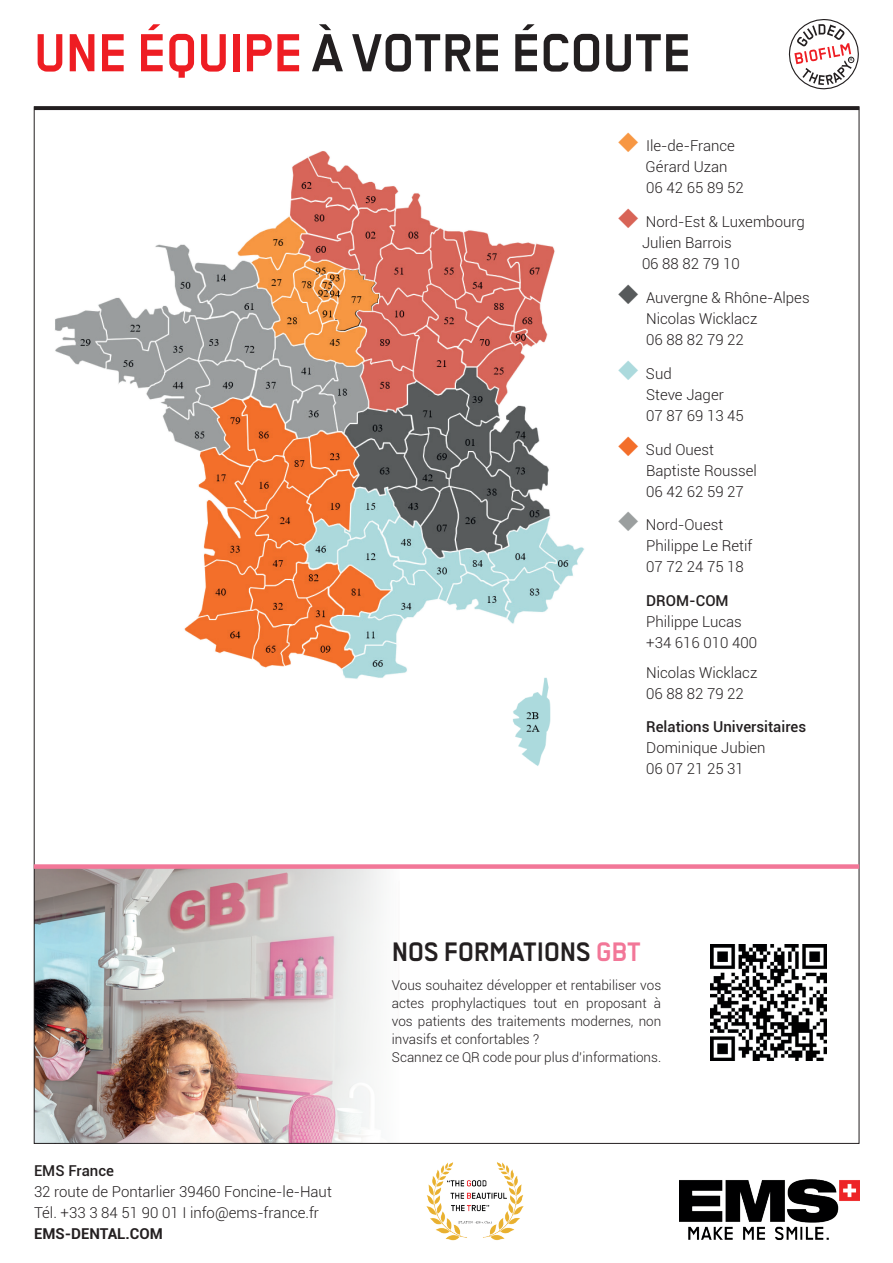
<style>
.page{position:relative;width:893px;height:1263px;background:#fff}
.page>*{position:absolute;margin:0;border:0;box-sizing:border-box;transform-origin:0 0}
.t1{font:700 60px "Transbold Neue Euro";letter-spacing:.01em;color:#231f20}
.t2{font:700 30px "Transbold Neue Euro";letter-spacing:.01em;color:#231f20}
.t3{font:300 15px/21px "Roboto";color:#231f20}
.t4{font:500 15px "Roboto";color:#231f20}
.t5{font:700 15px "Roboto";color:#231f20}
.t6{font:300 13.5px/18px "Roboto";color:#231f20}
.t7{font:4.35px "Arial";color:#231f20}
.s1{color:#ee1d23}
.s2{color:#f79743}
.s3{color:#d86457}
.s4{color:#575a5b}
.s5{color:#acdadd}
.s6{color:#f36e2a}
.s7{color:#9b9f9f}
.s8{color:#f27798}
</style>
<div class="page">
<img style="left:36px;top:869px;width:346px;height:272px">
<svg style="left:34px;top:106px;width:825px;height:4px;background:#292526"></svg>
<img style="left:55px;top:151px;width:529px;height:528px">
<img style="left:485px;top:654px;width:66px;height:112px">
<div style="left:36px;top:864px;width:821px;height:5px;background:#f27798"></div>
<img style="left:679px;top:1179px;width:180px;height:61px">
<svg style="left:789px;top:19px;width:70px;height:70px"></svg>
<img style="left:426px;top:1162px;width:98px;height:79px">
<img style="left:710px;top:944px;width:117px;height:117px">
<h1 class="t1" style="left:34px;top:20px;width:658px"><span class="s1">UNE ÉQUIPE</span> À VOTRE ÉCOUTE</h1>
<p class="t3" style="left:646px;top:135px;width:100px;text-indent:-29px"><span class="s2">◆</span> Ile-de-France<br>Gérard Uzan<br>06 42 65 89 52</p>
<p class="t3" style="left:642px;top:211px;width:164px;text-indent:-26px"><span class="s3">◆</span> Nord-Est &amp; Luxembourg<br>Julien Barrois<br>06 88 82 79 10</p>
<p class="t3" style="left:646px;top:287px;width:165px;text-indent:-30px"><span class="s4">◆</span> Auvergne &amp; Rhône-Alpes<br>Nicolas Wicklacz<br>06 88 82 79 22</p>
<p class="t3" style="left:646px;top:362px;width:99px;text-indent:-30px"><span class="s5">◆</span> Sud<br>Steve Jager<br>07 87 69 13 45</p>
<p class="t3" style="left:646px;top:438px;width:112px;text-indent:-30px"><span class="s6">◆</span> Sud Ouest<br>Baptiste Roussel<br>06 42 62 59 27</p>
<p class="t3" style="left:646px;top:514px;width:108px;text-indent:-30px"><span class="s7">◆</span> Nord-Ouest<br>Philippe Le Retif<br>07 72 24 75 18</p>
<p class="t4" style="left:646px;top:590px;width:84px">DROM-COM</p>
<p class="t3" style="left:646px;top:611px;width:112px">Philippe Lucas +34 616 010 400</p>
<p class="t3" style="left:646px;top:661px;width:113px">Nicolas Wicklacz<br>06 88 82 79 22</p>
<p class="t4" style="left:646px;top:716px;width:161px">Relations Universitaires</p>
<p class="t3" style="left:646px;top:737px;width:121px">Dominique Jubien<br>06 07 21 25 31</p>
<p class="t7" style="left:849px;top:57px;width:5px">R</p>
<p class="t4" style="left:34px;top:1160px;width:81px">EMS France</p>
<p class="t3" style="left:34px;top:1181px;width:299px">32 route de Pontarlier 39460 Foncine-le-Haut<br>Tél. +33 3 84 51 90 01 Ι info@ems-france.fr</p>
<p class="t5" style="left:34px;top:1223px;width:130px">EMS-DENTAL.COM</p>
<h2 class="t2" style="left:392px;top:935px;width:250px">NOS FORMATIONS <span class="s8">GBT</span></h2>
<p class="t6" style="left:392px;top:975px;width:271px">Vous souhaitez développer et rentabiliser vos actes prophylactiques tout en proposant à vos patients des traitements modernes, non invasifs et confortables ?<br>Scannez ce QR code pour plus d’informations.</p>
</div>
